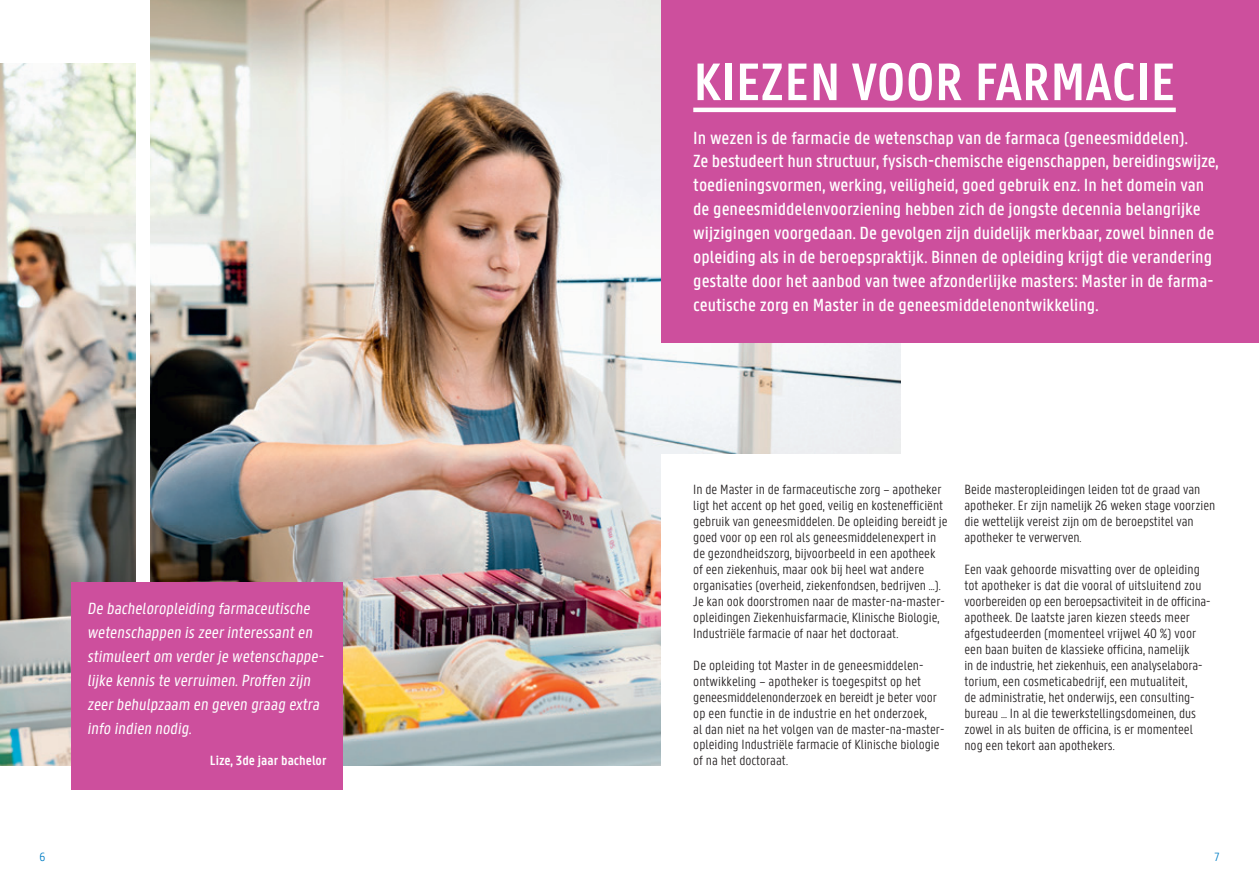
<style>
.page{position:relative;width:1259px;height:893px;background:#fff}
.page>*{position:absolute;margin:0;border:0;box-sizing:border-box;transform-origin:0 0}
.t1{font:600 56.25px "U Gent Panno Text";color:#fff}
.t2{font:500 18.75px/23.9px "U Gent Panno Text";color:#fff}
.t3{font:17.25px/23.9px "U Gent Panno Text";color:#fff}
.t4{font:300 14.25px/15.9px "U Gent Panno Text";color:#231f20}
.t5{font:600 14.25px "U Gent Panno Text";color:#fff}
.t6{font:300 12.75px "U Gent Panno Text";color:#007ec5}
</style>
<div class="page">
<img style="left:151px;top:0;width:749px;height:765px">
<img style="left:0;top:64px;width:135px;height:701px">
<div style="left:71px;top:582px;width:271px;height:208px;background:#cd4f9d"></div>
<div style="left:661px;top:454px;width:303px;height:383px;background:#fff"></div>
<div style="left:661px;top:0;width:598px;height:343px;background:#cd4f9d"></div>
<hr style="left:693px;top:108px;width:482px;height:4px;background:#fff">
<p class="t3" style="left:87px;top:596px;width:241px">De bacheloropleiding farmaceutische wetenschappen is zeerinteressanten stimuleertom verderje wetenschappe&shy;lijke kennis te verruimen.Proffen zijn zeerbehulpzaam en geven graag extra info indien nodig.</p>
<p class="t5" style="left:210px;top:752px;width:118px">Lize, 3de jaar bachelor</p>
<h1 class="t1" style="left:693px;top:48px;width:484px">KIEZEN VOOR FARMACIE</h1>
<p class="t2" style="left:693px;top:125px;width:527px">In wezen is de farmacie de wetenschap van de farmaca (geneesmiddelen).<br>Ze bestudeert hun structuur, fysisch-chemische eigenschappen, bereidingswijze, toedieningsvormen, werking, veiligheid, goed gebruik enz. In het domein van de geneesmiddelenvoorziening hebben zich de jongste decennia belangrijke wijzigingen voorgedaan. De gevolgen zijn duidelijk merkbaar, zowel binnen de opleiding als in de beroepspraktijk. Binnen de opleiding krijgt die verandering gestalte door het aanbod van twee afzonderlijke masters: Master in de farma&shy;ceutische zorg en Master in de geneesmiddelenontwikkeling.</p>
<p class="t4" style="left:693px;top:482px;width:256px">In de Master in de farmaceutische zorg – apotheker ligt het accent op het goed, veilig en kostenefficiënt gebruik van geneesmiddelen. De opleiding bereidt je goed voor op een rol als geneesmiddelenexpert in de gezondheidszorg, bijvoorbeeld in een apotheek of een ziekenhuis, maar ook bij heel wat andere organisaties (overheid, ziekenfondsen, bedrijven ...).<br>Je kan ook doorstromen naar de master-na-master&shy;opleidingen Ziekenhuisfarmacie, Klinische Biologie, Industriële farmacie of naar het doctoraat.</p>
<p class="t4" style="left:693px;top:657px;width:251px">De opleiding tot Master in de geneesmiddelen&shy;ontwikkeling – apotheker is toegespitst op het geneesmiddelenonderzoek en bereidt je beter voor op een functie in de industrie en het onderzoek,<br>al dan niet na het volgen van de master-na-master&shy;opleiding Industriële farmacie of Klinische biologie of na het doctoraat.</p>
<p class="t4" style="left:964px;top:482px;width:252px">Beide masteropleidingen leiden tot de graad van apotheker. Er zijn namelijk 26 weken stage voorzien die wettelijk vereist zijn om de beroepstitel van apotheker te verwerven.</p>
<p class="t4" style="left:964px;top:561px;width:247px">Een vaak gehoorde misvatting over de opleiding tot apotheker is dat die vooral of uitsluitend zou voorbereiden op een beroepsactiviteit in de officina&shy;apotheek. De laatste jaren kiezen steeds meer afgestudeerden (momenteel vrijwel 40 %) voor een baan buiten de klassieke officina, namelijk<br>in de industrie, het ziekenhuis, een analyselabora&shy;torium, een cosmeticabedrijf, een mutualiteit,<br>de administratie, het onderwijs, een consulting&shy;bureau ... In al die tewerkstellingsdomeinen, dus zowel in als buiten de officina, is er momenteel nog een tekort aan apothekers.</p>
<p class="t6" style="left:39px;top:849px;width:7px">6</p>
<p class="t6" style="left:1214px;top:849px;width:7px">7</p>
</div>
